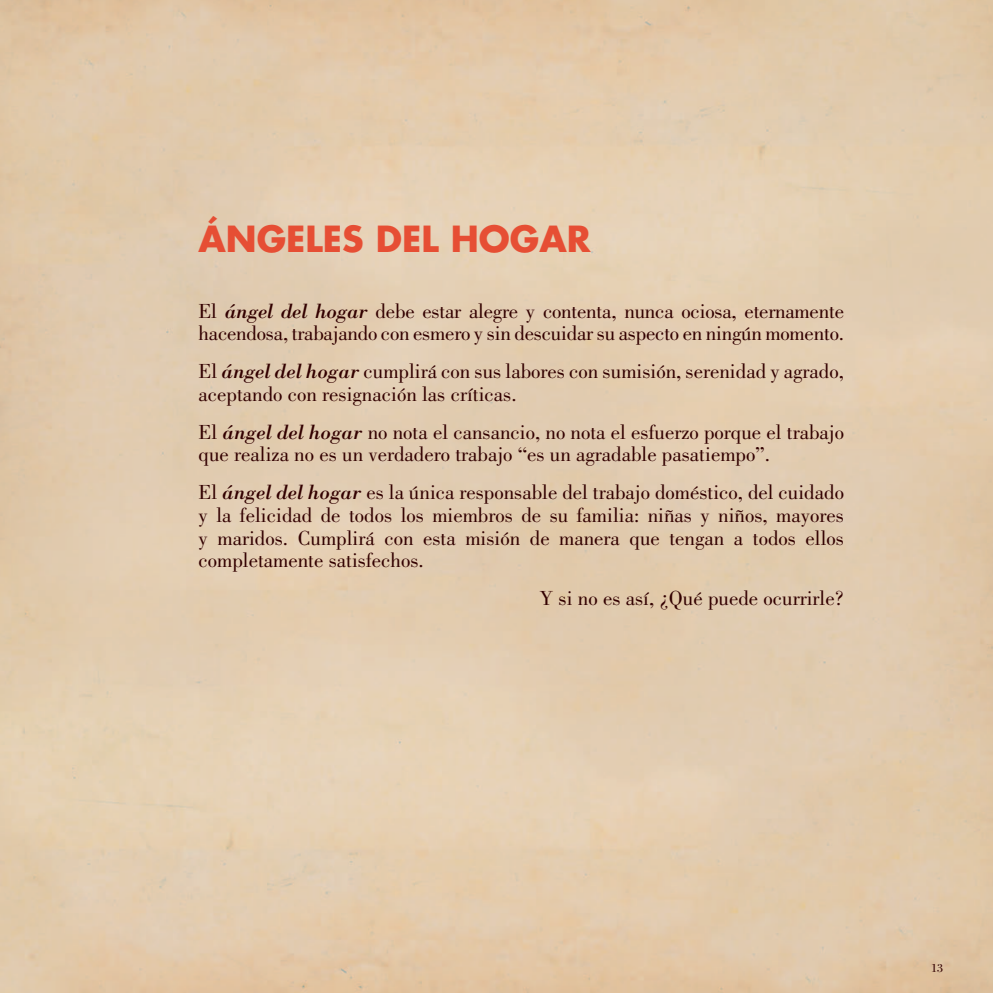
<style>
.page{position:relative;width:993px;height:993px;background:#fff}
.page>*{position:absolute;margin:0;border:0;box-sizing:border-box;transform-origin:0 0}
.t1{font:700 35px "Futura Std";color:#e64e34}
.t2{font:21px/22.8px "Bodoni Std";color:#320000}
.t3{font:12.25px "Bodoni Std";color:#320000}
.s1{font-style:italic}
</style>
<div class="page">
<h1 class="t1" style="left:198px;top:216px;width:393px">ÁNGELES DEL HOGAR</h1>
<p class="t2" style="left:198px;top:299px;width:646px">El <span class="s1">ángel del hogar</span> debe estar alegre y contenta, nunca ociosa, eternamente hacendosa, trabajando con esmero y sin descuidar su aspecto en ningún momento.</p>
<p class="t2" style="left:198px;top:360px;width:646px">El <span class="s1">ángel del hogar</span> cumplirá con sus labores con sumisión, serenidad y agrado, aceptando con resignación las críticas.</p>
<p class="t2" style="left:198px;top:420px;width:646px">El <span class="s1">ángel del hogar</span> no nota el cansancio, no nota el esfuerzo porque el trabajo que realiza no es un verdadero trabajo “es un agradable pasatiempo”.</p>
<p class="t2" style="left:198px;top:480px;width:646px;text-align:justify">El <span class="s1">ángel del hogar</span> es la única responsable del trabajo doméstico, del cuidado y la felicidad de todos los miembros de su familia: niñas y niños, mayores y maridos. Cumplirá con esta misión de manera que tengan a todos ellos completamente satisfechos.</p>
<p class="t2" style="left:539px;top:586px;width:306px">Y si no es así, ¿Qué puede ocurrirle?</p>
<p class="t3" style="left:930px;top:961px;width:14px">13</p>
</div>
